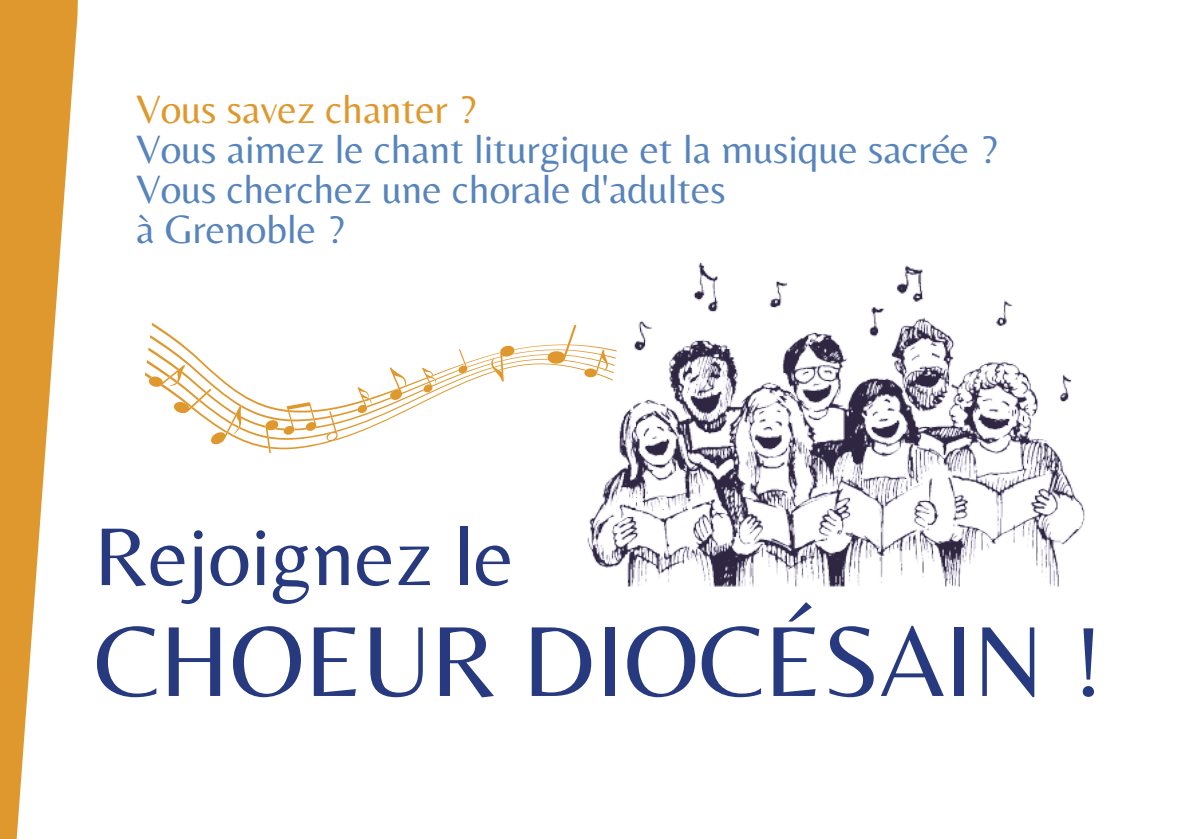
<style>
.page{position:relative;width:1191px;height:839px;background:#fff}
.page>*{position:absolute;margin:0;border:0;box-sizing:border-box;transform-origin:0 0}
.t1{font:103.4px "Belleza";color:#283a7f}
.t2{font:85.2px "Belleza";color:#283a7f}
.t3{font:41.2px "Belleza";color:#5784bd}
.t4{font:41.2px "Belleza";color:#df982d}
</style>
<div class="page">
<img style="left:587px;top:262px;width:498px;height:325px">
<svg style="left:145px;top:286px;width:472px;height:207px"></svg>
<svg style="left:583px;top:347px;width:30px;height:33px"></svg>
<svg style="left:354px;top:387px;width:19px;height:27px"></svg>
<svg style="left:325px;top:411px;width:16px;height:31px"></svg>
<svg style="left:385px;top:367px;width:23px;height:35px"></svg>
<svg style="left:456px;top:349px;width:14px;height:25px"></svg>
<svg style="left:487px;top:343px;width:29px;height:39px"></svg>
<svg style="left:545px;top:321px;width:31px;height:45px"></svg>
<svg style="left:419px;top:367px;width:19px;height:27px"></svg>
<svg style="left:262px;top:399px;width:57px;height:55px"></svg>
<svg style="left:147px;top:360px;width:100px;height:88px"></svg>
<svg style="left:0;top:0;width:78px;height:838px;fill:#df982d"></svg>
<p class="t4" style="left:136px;top:85px;width:342px">Vous savez chanter ?</p>
<p class="t3" style="left:136px;top:125px;width:863px">Vous aimez le chant liturgique et la musique sacrée ?</p>
<p class="t3" style="left:136px;top:164px;width:591px">Vous cherchez une chorale d'adultes</p>
<p class="t3" style="left:136px;top:204px;width:210px">à Grenoble ?</p>
<p class="t2" style="left:94px;top:506px;width:421px">Rejoignez le</p>
<p class="t1" style="left:94px;top:600px;width:1011px">CHOEUR DIOCÉSAIN !</p>
</div>
